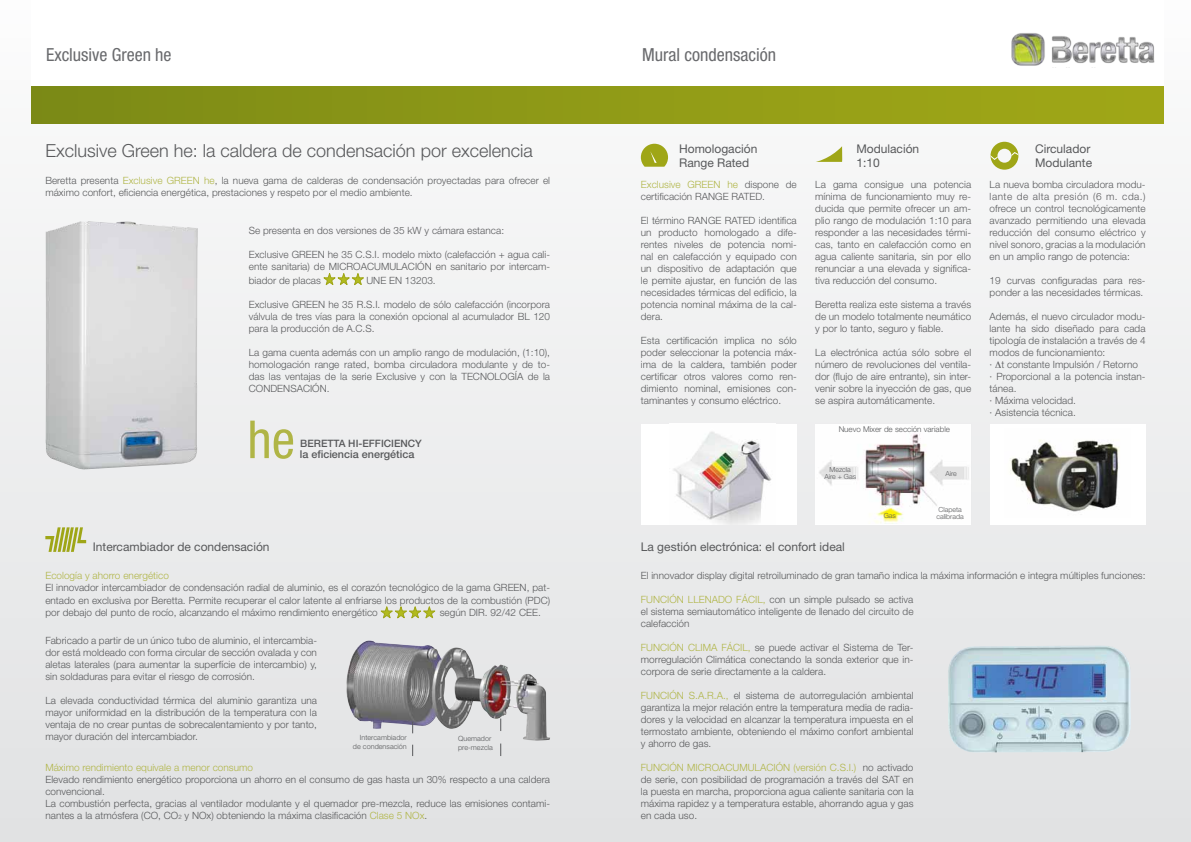
<style>
.page{position:relative;width:1191px;height:842px;background:#fff}
.page>*{position:absolute;margin:0;border:0;box-sizing:border-box;transform-origin:0 0}
.t1{font:condensed 52.5px "Helvetica Neue";color:#b0b546}
.t2{font:300 18px "Helvetica Neue";color:#58595b}
.t3{font:condensed 18px "Helvetica Neue";color:#696a6d}
.t4{font:12px/14px "Helvetica Neue";color:#58595b}
.t5{font:500 10.8px "Helvetica Neue";color:#58595b}
.t6{font:500 10.2px "Helvetica Neue";color:#58595b}
.t7{font:300 10px/12px "Helvetica Neue";letter-spacing:.005em;color:#58595b;text-align:justify}
.t8{font:300 10px "Helvetica Neue";letter-spacing:.005em;color:#b0b546}
.t9{font:300 8px "Helvetica Neue";color:#58595b}
.t10{font:300 7.2px/8.6px "Helvetica Neue";letter-spacing:.005em;color:#58595b;text-align:right}
.t11{font:300 7px/7px "Helvetica Neue";color:#58595b;text-align:center}
.s1{color:#b0b546}
.s2{font-size:6px}
</style>
<div class="page">
<div style="left:0;top:0;width:596px;height:842px;background:#ebeced"></div>
<div style="left:596px;top:0;width:595px;height:842px;background:#eeeeef"></div>
<div style="left:31px;top:85px;width:1132px;height:39px;background:linear-gradient(to right,#7c8b16,#a2a817)"></div>
<div style="left:31px;top:0;width:1132px;height:85px;background:#fff"></div>
<img style="left:1011px;top:33px;width:144px;height:33px">
<img style="left:45px;top:221px;width:153px;height:248px">
<svg style="left:323px;top:273px;width:41px;height:12px"></svg>
<img style="left:346px;top:640px;width:204px;height:101px">
<svg style="left:412px;top:722px;width:1px;height:34px"></svg>
<svg style="left:500px;top:718px;width:1px;height:38px"></svg>
<div style="left:641px;top:424px;width:156px;height:100px;background:#fff"></div>
<img style="left:673px;top:431px;width:99px;height:93px">
<div style="left:989px;top:424px;width:156px;height:100px;background:#fff"></div>
<img style="left:1010px;top:440px;width:109px;height:72px">
<img style="left:815px;top:424px;width:156px;height:100px">
<img style="left:947px;top:645px;width:183px;height:108px">
<svg style="left:380px;top:606px;width:55px;height:12px"></svg>
<svg style="left:641px;top:144px;width:27px;height:23px"></svg>
<svg style="left:816px;top:146px;width:26px;height:16px"></svg>
<svg style="left:990px;top:142px;width:28px;height:28px"></svg>
<svg style="left:45px;top:527px;width:41px;height:25px"></svg>
<h2 class="t3" style="left:46px;top:44px;width:127px">Exclusive Green he</h2>
<h2 class="t3" style="left:642px;top:44px;width:135px">Mural condensación</h2>
<h2 class="t2" style="left:45px;top:140px;width:489px">Exclusive Green he: la caldera de condensación por excelencia</h2>
<p class="t7" style="left:45px;top:174px;width:506px">Beretta presenta <span class="s1">Exclusive GREEN he</span>, la nueva gama de calderas de condensación proyectadas para ofrecer el máximo confort, eficiencia energética, prestaciones y respeto por el medio ambiente.</p>
<p class="t7" style="left:249px;top:225px;width:257px">Se presenta en dos versiones de 35 kW y cámara estanca:</p>
<p class="t7" style="left:249px;top:249px;width:303px">Exclusive GREEN he 35 C.S.I. modelo mixto (calefacción + agua cali&shy;ente sanitaria) de MICROACUMULACIÓN en sanitario por intercam-</p>
<p class="t7" style="left:249px;top:274px;width:74px">biador de placas</p>
<p class="t7" style="left:366px;top:274px;width:71px">UNE EN 13203.</p>
<p class="t7" style="left:249px;top:298px;width:303px">Exclusive GREEN he 35 R.S.I. modelo de sólo calefacción (incorpora válvula de tres vías para la conexión opcional al acumulador BL 120 para la producción de A.C.S.</p>
<p class="t7" style="left:249px;top:346px;width:303px">La gama cuenta además con un amplio rango de modulación, (1:10), homologación range rated, bomba circuladora modulante y de to&shy;das las ventajas de la serie Exclusive y con la TECNOLOGÍA de la CONDENSACIÓN.</p>
<h1 class="t1" style="left:247px;top:409px;width:49px">he</h1>
<p class="t6" style="left:300px;top:437px;width:123px">BERETTA HI-EFFICIENCY</p>
<p class="t5" style="left:300px;top:448px;width:116px">la eficiencia energética</p>
<p class="t4" style="left:679px;top:141px;width:80px">Homologación<br>Range Rated</p>
<p class="t4" style="left:856px;top:141px;width:64px">Modulación<br>1:10</p>
<p class="t7" style="left:641px;top:178px;width:157px"><span class="s1">Exclusive GREEN he</span> dispone de certificación RANGE RATED.</p>
<p class="t7" style="left:641px;top:214px;width:157px">El término RANGE RATED identifica un producto homologado a dife&shy;rentes niveles de potencia nomi&shy;nal en calefacción y equipado con un dispositivo de adaptación que le pemite ajustar, en función de las necesidades térmicas del edificio, la potencia nominal máxima de la cal&shy;dera.</p>
<p class="t7" style="left:641px;top:334px;width:157px">Esta certificación implica no sólo poder seleccionar la potencia máx&shy;ima de la caldera, también poder certificar otros valores como ren&shy;dimiento nominal, emisiones con&shy;taminantes y consumo eléctrico.</p>
<p class="t7" style="left:815px;top:178px;width:157px">La gama consigue una potencia mínima de funcionamiento muy re&shy;ducida que permite ofrecer un am&shy;plio rango de modulación 1:10 para responder a las necesidades térmi&shy;cas, tanto en calefacción como en agua caliente sanitaria, sin por ello renunciar a una elevada y significa&shy;tiva reducción del consumo.</p>
<p class="t7" style="left:815px;top:298px;width:157px">Beretta realiza este sistema a través de un modelo totalmente neumático y por lo tanto, seguro y fiable.</p>
<p class="t7" style="left:815px;top:346px;width:157px">La electrónica actúa sólo sobre el número de revoluciones del ventila&shy;dor (flujo de aire entrante), sin inter&shy;venir sobre la inyección de gas, que se aspira automáticamente.</p>
<p class="t9" style="left:838px;top:424px;width:113px">Nuevo Mixer de sección variable</p>
<p class="t11" style="left:824px;top:465px;width:33px">Mezcla<br>Aire + Gas</p>
<p class="t11" style="left:945px;top:469px;width:13px">Aire</p>
<p class="t11" style="left:936px;top:506px;width:29px;text-align:left">Clapeta calibrada</p>
<p class="t11" style="left:883px;top:511px;width:14px">Gas</p>
<p class="t4" style="left:1035px;top:141px;width:59px">Circulador<br>Modulante</p>
<p class="t7" style="left:989px;top:178px;width:157px">La nueva bomba circuladora modu&shy;lante de alta presión (6 m. cda.) ofrece un control tecnológicamente avanzado permitiendo una elevada reducción del consumo eléctrico y nivel sonoro, gracias a la modulación en un amplio rango de potencia:</p>
<p class="t7" style="left:989px;top:274px;width:157px">19 curvas configuradas para res&shy;ponder a las necesidades térmicas.</p>
<p class="t7" style="left:989px;top:310px;width:157px;text-align:left">Además, el nuevo circulador modu&shy;lante ha sido diseñado para cada tipología de instalación a través de 4 modos de funcionamiento:<br>· t constante Impulsión / Retorno<br>· Proporcional a la potencia instan&shy;tánea.<br>· Máxima velocidad.<br>· Asistencia técnica.</p>
<p class="t4" style="left:93px;top:540px;width:178px">Intercambiador de condensación</p>
<p class="t8" style="left:45px;top:569px;width:125px">Ecología y ahorro energético</p>
<p class="t7" style="left:45px;top:580px;width:506px;line-height:12.7px">El innovador intercambiador de condensación radial de aluminio, es el corazón tecnológico de la gama GREEN, pat&shy;entado en exclusiva por Beretta. Permite recuperar el calor latente al enfriarse los productos de la combustión (PDC) por debajo del punto de rocío, alcanzando el máximo rendimiento energético</p>
<p class="t7" style="left:440px;top:606px;width:103px">según DIR. 92/42 CEE.</p>
<p class="t7" style="left:45px;top:634px;width:273px">Fabricado a partir de un único tubo de aluminio, el intercambia&shy;dor está moldeado con forma circular de sección ovalada y con aletas laterales (para aumentar la superfície de intercambio) y, sin soldaduras para evitar el riesgo de corrosión.</p>
<p class="t7" style="left:45px;top:694px;width:273px">La elevada conductividad térmica del aluminio garantiza una mayor uniformidad en la distribución de la temperatura con la ventaja de no crear puntas de sobrecalentamiento y por tanto, mayor duración del intercambiador.</p>
<p class="t8" style="left:45px;top:761px;width:209px">Máximo rendimiento equivale a menor consumo</p>
<p class="t7" style="left:45px;top:773px;width:506px;text-align:left">Elevado rendimiento energético proporciona un ahorro en el consumo de gas hasta un 30% respecto a una caldera convencional.<br>La combustión perfecta, gracias al ventilador modulante y el quemador pre-mezcla, reduce las emisiones contami&shy;nantes a la atmósfera (CO, CO<span class="s2">2</span> y NOx) obteniendo la máxima clasificación <span class="s1">Clase 5 NOx</span>.</p>
<p class="t10" style="left:353px;top:733px;width:55px">Intercambiador de condensación</p>
<p class="t10" style="left:458px;top:734px;width:36px;text-align:left">Quemador pre-mezcla</p>
<p class="t4" style="left:641px;top:540px;width:206px">La gestión electrónica: el confort ideal</p>
<p class="t7" style="left:641px;top:569px;width:506px">El innovador display digital retroiluminado de gran tamaño indica la máxima información e integra múltiples funciones:</p>
<p class="t7" style="left:641px;top:593px;width:274px"><span class="s1">FUNCIÓN LLENADO FÁCIL,</span> con un simple pulsado se activa el sistema semiautomático inteligente de llenado del circuito de calefacción</p>
<p class="t7" style="left:641px;top:641px;width:274px"><span class="s1">FUNCIÓN CLIMA FÁCIL,</span> se puede activar el Sistema de Ter&shy;morregulación Climática conectando la sonda exterior que in&shy;corpora de serie directamente a la caldera.</p>
<p class="t7" style="left:641px;top:689px;width:274px"><span class="s1">FUNCIÓN S.A.R.A.,</span> el sistema de autorregulación ambiental garantiza la mejor relación entre la temperatura media de radia&shy;dores y la velocidad en alcanzar la temperatura impuesta en el termostato ambiente, obteniendo el máximo confort ambiental y ahorro de gas.</p>
<p class="t7" style="left:641px;top:761px;width:274px"><span class="s1">FUNCIÓN MICROACUMULACIÓN (versión C.S.I.)</span> no activado de serie, con posibilidad de programación a través del SAT en la puesta en marcha, proporciona agua caliente sanitaria con la máxima rapidez y a temperatura estable, ahorrando agua y gas en cada uso.</p>
</div>
